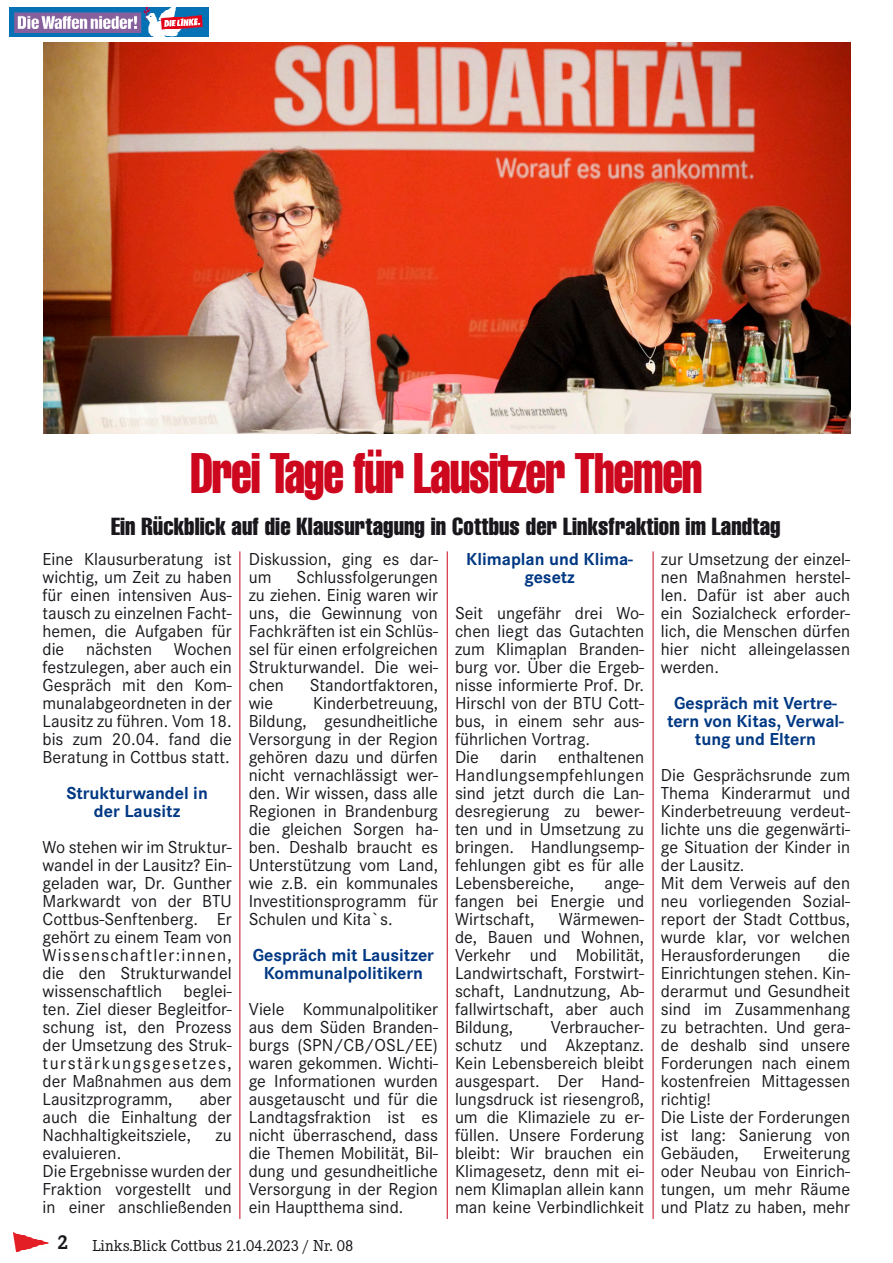
<style>
.page{position:relative;width:893px;height:1263px;background:#fff}
.page>*{position:absolute;margin:0;border:0;box-sizing:border-box;transform-origin:0 0}
.t1{font:extra-condensed 56.1px "Helvetica";letter-spacing:-.025em;color:#cd071e;scale:.87 1}
.t2{font:extra-condensed 24.3px "Helvetica";letter-spacing:.005em;color:#1a171c}
.t3{font:700 21px "Corporate E";color:#1a171c}
.t4{font:18px/18px "Corporate S";color:#1a171c;text-align:justify}
.t5{font:700 18px/18px "Corporate S";color:#003883;text-align:center}
.t6{font:16.5px "Corporate E";color:#1a171c}
</style>
<div class="page">
<img style="left:10px;top:7px;width:198px;height:29px">
<hr style="left:239px;top:551px;width:1px;height:668px;background:#cd071e">
<img style="left:13px;top:1232px;width:36px;height:20px">
<hr style="left:447px;top:551px;width:1px;height:668px;background:#cd071e">
<hr style="left:653px;top:551px;width:1px;height:668px;background:#cd071e">
<img style="left:44px;top:43px;width:806px;height:391px">
<p class="t1" style="left:190px;top:438px;width:590px">Drei Tage für Lausitzer Themen</p>
<p class="t2" style="left:111px;top:511px;width:671px">Ein Rückblick auf die Klausurtagung in Cottbus der Linksfraktion im Landtag</p>
<p class="t4" style="left:43px;top:550px;width:191px">Eine Klausurberatung ist wichtig, um Zeit zu haben für einen intensiven Aus&shy;tausch zu einzelnen Facht&shy;hemen, die Aufgaben für die nächsten Wochen festzulegen, aber auch ein Gespräch mit den Kom&shy;munalabgeordneten in der Lausitz zu führen. Vom 18. bis zum 20.04. fand die Beratung in Cottbus statt.</p>
<p class="t5" style="left:66px;top:784px;width:143px">Strukturwandel in</p>
<p class="t5" style="left:94px;top:802px;width:88px">der Lausitz</p>
<p class="t4" style="left:43px;top:838px;width:191px">Wo stehen wir im Struktur&shy;wandel in der Lausitz? Ein&shy;geladen war, Dr. Gunther Markwardt von der BTU Cottbus-Senftenberg. Er gehört zu einem Team von Wissenschaftler:innen, die den Strukturwandel wissenschaftlich beglei&shy;ten. Ziel dieser Begleitfor&shy;schung ist, den Prozess der Umsetzung des Struk&shy;turstärkungsgesetzes, der Maßnahmen aus dem Lausitzprogramm,</p>
<p class="t4" style="left:249px;top:550px;width:191px">Diskussion, ging es dar&shy;um</p>
<p class="t4" style="left:661px;top:550px;width:191px">zur Umsetzung der einzel&shy;nen Maßnahmen herstel&shy;len. Dafür ist aber auch ein Sozialcheck erforder&shy;lich, die Menschen dürfen hier nicht alleingelassen werden.</p>
<p class="t5" style="left:667px;top:694px;width:178px">Gespräch mit Vertre&shy;tern von Kitas, Verwal&shy;tung und Eltern</p>
<p class="t4" style="left:661px;top:766px;width:191px">Die Gesprächsrunde zum Thema Kinderarmut und Kinderbetreuung verdeut&shy;lichte uns die gegenwärti&shy;ge Situation der Kinder in der Lausitz.</p>
<p class="t4" style="left:661px;top:874px;width:191px">Mit dem Verweis auf den neu vorliegenden Sozial&shy;report der Stadt Cottbus, wurde klar, vor welchen Herausforderungen</p>
<p class="t5" style="left:466px;top:550px;width:168px">Klimaplan und Klima&shy;gesetz</p>
<p class="t4" style="left:455px;top:604px;width:191px">Seit ungefähr drei Wo&shy;chen liegt das Gutachten zum Klimaplan Branden&shy;burg vor. Über die Ergeb&shy;nisse informierte Prof. Dr.<br>Hirschl von der BTU Cott&shy;bus, in einem sehr aus&shy;führlichen Vortrag.</p>
<p class="t4" style="left:455px;top:748px;width:191px">Die darin enthaltenen Handlungsempfehlungen sind jetzt durch die Lan&shy;desregierung zu bewer&shy;ten und in Umsetzung zu bringen. Handlungsemp&shy;fehlungen gibt es für alle Lebensbereiche,</p>
<p class="t4" style="left:249px;top:568px;width:191px;text-indent:48px">Schlussfolgerungen zu ziehen. Einig waren wir uns, die Gewinnung von Fachkräften ist ein Schlüs&shy;sel für einen erfolgreichen Strukturwandel. Die wei&shy;chen</p>
<p class="t4" style="left:310px;top:676px;width:130px">Standortfaktoren,</p>
<p class="t4" style="left:249px;top:694px;width:191px;text-indent:64px">Kinderbetreuung, Bildung, gesundheitliche Versorgung in der Region gehören dazu und dürfen nicht vernachlässigt wer&shy;den. Wir wissen, dass alle Regionen in Brandenburg die gleichen Sorgen ha&shy;ben. Deshalb braucht es Unterstützung vom Land, wie z.B. ein kommunales Investitionsprogramm für Schulen und Kita`s.</p>
<p class="t5" style="left:253px;top:946px;width:183px">Gespräch mit Lausitzer</p>
<p class="t5" style="left:264px;top:964px;width:161px">Kommunalpolitikern</p>
<p class="t4" style="left:249px;top:1000px;width:191px">Viele Kommunalpolitiker aus dem Süden Branden&shy;burgs (SPN/CB/OSL/EE) waren gekommen. Wichti&shy;ge Informationen wurden ausgetauscht und für die Landtagsfraktion ist es nicht überraschend, dass die Themen Mobilität, Bil&shy;dung und gesundheitliche Versorgung in der Region ein Hauptthema sind.</p>
<p class="t4" style="left:249px;top:694px;width:26px">wie</p>
<p class="t4" style="left:455px;top:874px;width:191px;text-indent:149px">ange&shy;fangen bei Energie und Wirtschaft,</p>
<p class="t4" style="left:455px;top:910px;width:191px;text-indent:104px">Wärmewen&shy;de, Bauen und Wohnen, Verkehr und Mobilität, Landwirtschaft, Forstwirt&shy;schaft, Landnutzung, Ab&shy;fallwirtschaft, aber auch Bildung,</p>
<p class="t4" style="left:661px;top:946px;width:191px;text-indent:167px">die Einrichtungen stehen. Kin&shy;derarmut und Gesundheit sind im Zusammenhang zu betrachten. Und gera&shy;de deshalb sind unsere Forderungen nach einem kostenfreien Mittagessen richtig!</p>
<p class="t4" style="left:661px;top:1108px;width:191px">Die Liste der Forderungen ist lang: Sanierung von Gebäuden,</p>
<p class="t4" style="left:455px;top:1018px;width:191px;text-indent:96px">Verbraucher&shy;schutz und Akzeptanz.<br>Kein Lebensbereich bleibt ausgespart. Der Hand&shy;lungsdruck ist riesengroß, um die Klimaziele zu er&shy;füllen. Unsere Forderung bleibt: Wir brauchen ein Klimagesetz, denn mit ei&shy;nem Klimaplan allein kann man keine Verbindlichkeit</p>
<p class="t4" style="left:43px;top:1090px;width:191px;text-indent:157px">aber auch die Einhaltung der Nachhaltigkeitsziele,</p>
<p class="t4" style="left:216px;top:1126px;width:18px">zu</p>
<p class="t4" style="left:661px;top:1144px;width:191px;text-indent:102px">Erweiterung oder Neubau von Einrich&shy;tungen, um mehr Räume und Platz zu haben, mehr</p>
<p class="t4" style="left:43px;top:1144px;width:80px">evaluieren.</p>
<p class="t4" style="left:43px;top:1162px;width:191px">Die Ergebnisse wurden der Fraktion vorgestellt und in einer anschließenden</p>
<p class="t3" style="left:57px;top:1230px;width:12px">2</p>
<p class="t6" style="left:92px;top:1237px;width:263px">Links.Blick Cottbus 21.04.2023 / Nr. 08</p>
</div>
